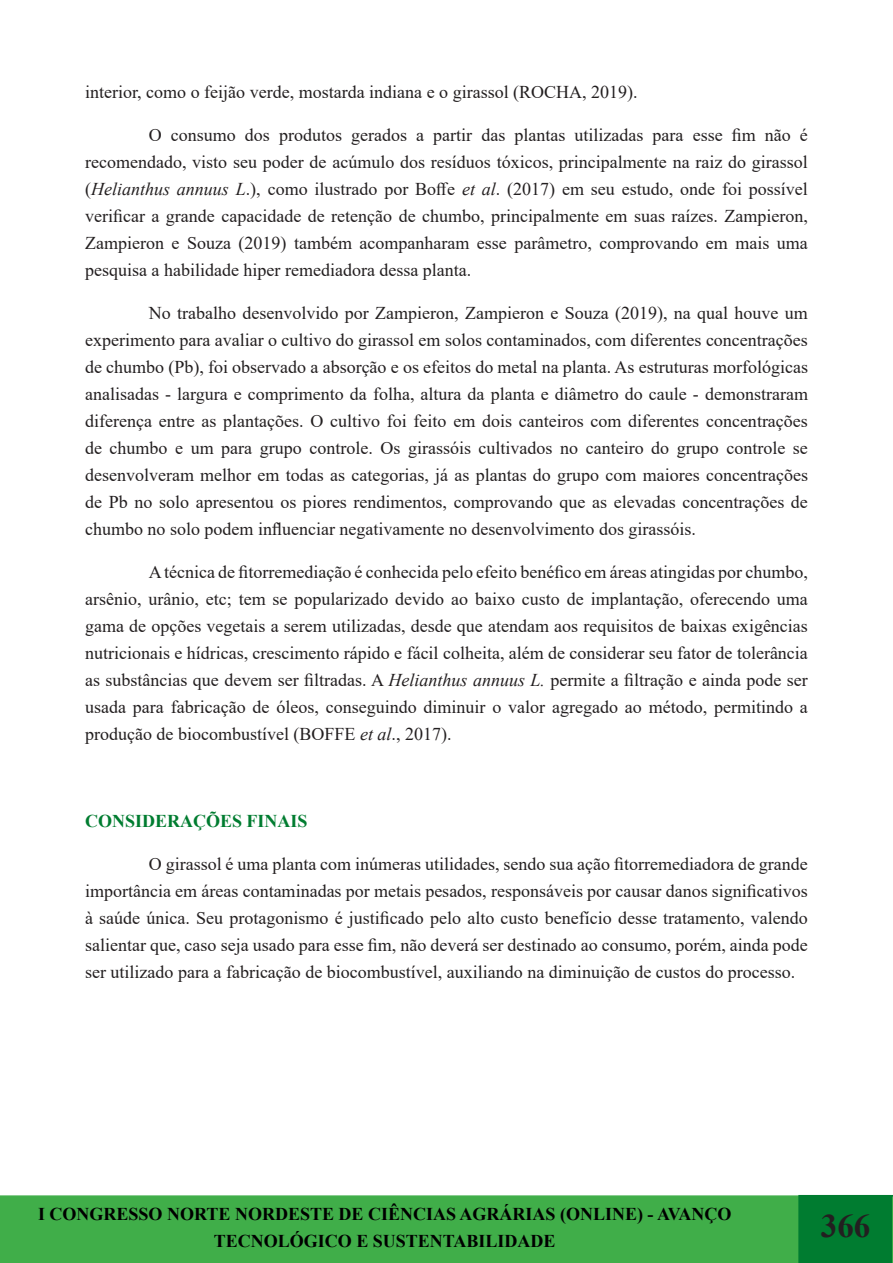
<style>
.page{position:relative;width:893px;height:1263px;background:#fff}
.page>*{position:absolute;margin:0;border:0;box-sizing:border-box;transform-origin:0 0}
.t1{font:700 33px "Times New Roman";color:#231f20}
.t2{font:18px/27px "Times New Roman";color:#231f20;text-align:justify}
.t3{font:700 18px/27px "Times New Roman";color:#000;text-align:center}
.t4{font:700 18px "Times New Roman";color:#007c30}
.s1{font-style:italic}
</style>
<div class="page">
<div style="left:0;top:1195px;width:798px;height:68px;background:#40ae49"></div>
<div style="left:799px;top:1196px;width:93px;height:66px;background:#007c30"></div>
<div style="left:798px;top:1195px;width:95px;height:68px;border:2px solid #007c30"></div>
<svg style="left:892px;top:1196px;width:1px;height:67px"></svg>
<p class="t2" style="left:85px;top:77px;width:554px">interior, como o feijão verde, mostarda indiana e o girassol (ROCHA, 2019).</p>
<p class="t2" style="left:85px;top:121px;width:724px;text-indent:64px">O consumo dos produtos gerados a partir das plantas utilizadas para esse fim não é recomendado, visto seu poder de acúmulo dos resíduos tóxicos, principalmente na raiz do girassol (<span class="s1">Helianthus annuus L</span>.), como ilustrado por Boffe <span class="s1">et al</span>. (2017) em seu estudo, onde foi possível verificar a grande capacidade de retenção de chumbo, principalmente em suas raízes. Zampieron, Zampieron e Souza (2019) também acompanharam esse parâmetro, comprovando em mais uma pesquisa a habilidade hiper remediadora dessa planta.</p>
<p class="t2" style="left:85px;top:299px;width:724px;text-indent:64px">No trabalho desenvolvido por Zampieron, Zampieron e Souza (2019), na qual houve um experimento para avaliar o cultivo do girassol em solos contaminados, com diferentes concentrações de chumbo (Pb), foi observado a absorção e os efeitos do metal na planta. As estruturas morfológicas analisadas - largura e comprimento da folha, altura da planta e diâmetro do caule - demonstraram diferença entre as plantações. O cultivo foi feito em dois canteiros com diferentes concentrações de chumbo e um para grupo controle. Os girassóis cultivados no canteiro do grupo controle se desenvolveram melhor em todas as categorias, já as plantas do grupo com maiores concentrações de Pb no solo apresentou os piores rendimentos, comprovando que as elevadas concentrações de chumbo no solo podem influenciar negativamente no desenvolvimento dos girassóis.</p>
<p class="t2" style="left:85px;top:558px;width:724px;text-indent:64px">A técnica de fitorremediação é conhecida pelo efeito benéfico em áreas atingidas por chumbo, arsênio, urânio, etc; tem se popularizado devido ao baixo custo de implantação, oferecendo uma gama de opções vegetais a serem utilizadas, desde que atendam aos requisitos de baixas exigências nutricionais e hídricas, crescimento rápido e fácil colheita, além de considerar seu fator de tolerância as substâncias que devem ser filtradas. A <span class="s1">Helianthus annuus L.</span> permite a filtração e ainda pode ser usada para fabricação de óleos, conseguindo diminuir o valor agregado ao método, permitindo a produção de biocombustível (BOFFE <span class="s1">et al</span>., 2017).</p>
<p class="t4" style="left:85px;top:808px;width:224px">CONSIDERAÇÕES FINAIS</p>
<p class="t2" style="left:85px;top:850px;width:724px;text-indent:64px">O girassol é uma planta com inúmeras utilidades, sendo sua ação fitorremediadora de grande importância em áreas contaminadas por metais pesados, responsáveis por causar danos significativos à saúde única. Seu protagonismo é justificado pelo alto custo benefício desse tratamento, valendo salientar que, caso seja usado para esse fim, não deverá ser destinado ao consumo, porém, ainda pode ser utilizado para a fabricação de biocombustível, auxiliando na diminuição de custos do processo.</p>
<p class="t3" style="left:38px;top:1200px;width:695px">I CONGRESSO NORTE NORDESTE DE CIÊNCIAS AGRÁRIAS (ONLINE) - AVANÇO<br>TECNOLÓGICO E SUSTENTABILIDADE</p>
<h1 class="t1" style="left:821px;top:1202px;width:51px">366</h1>
</div>
